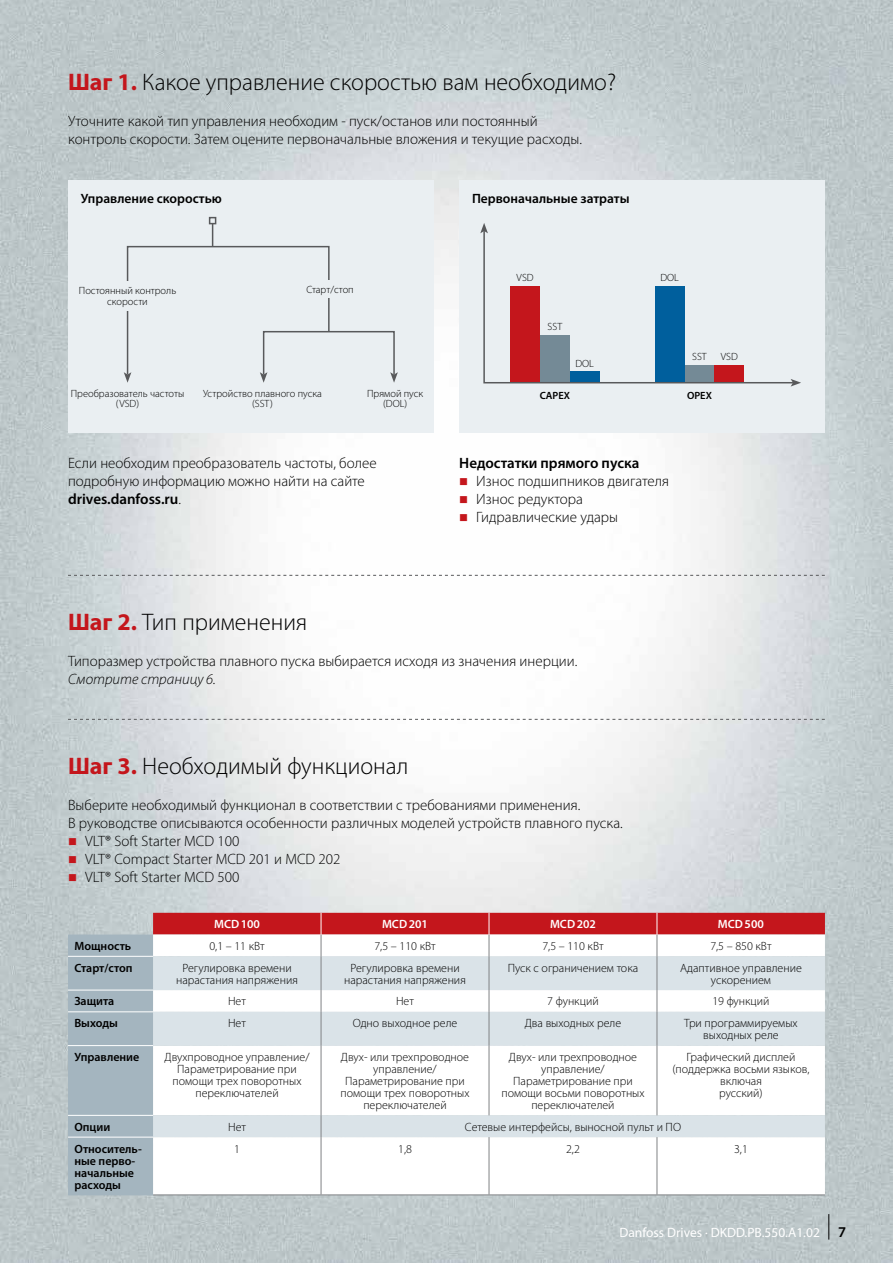
<style>
.page{position:relative;width:893px;height:1263px;background:#fff}
.page>*{position:absolute;margin:0;border:0;box-sizing:border-box;transform-origin:0 0}
.t1{font:300 24px "Myriad Pro";color:#000}
.t2{font:300 15px/18px "Myriad Pro";color:#000}
.t3{font:600 15px "Myriad Pro";color:#000}
.t4{font:italic 300 15px "Myriad Pro";color:#000}
.t5{font:600 13.5px "Myriad Pro";color:#000}
.t6{font:13.5px "Myriad Pro";color:#fff}
.t7{font:300 12px/12px "Myriad Pro";color:#000;text-align:center}
.t8{font:600 12px/12px "Myriad Pro";color:#000}
.t9{font:600 12px "Myriad Pro";color:#fff}
.t10{font:300 10.5px/10.5px "Myriad Pro";color:#000;text-align:center}
.t11{font:600 10.5px "Myriad Pro";color:#000}
.s1{font-weight:700;color:#c4161c}
.s2{font-weight:600}
.s3{color:#c4161c}
.s4{font-weight:600;font-size:15px;color:#000}
</style>
<div class="page">
<img style="left:0;top:0;width:893px;height:1263px">
<div style="left:68px;top:180px;width:366px;height:252px;background:#eaeff2"></div>
<div style="left:459px;top:180px;width:366px;height:252px;background:#eaeff2"></div>
<svg style="left:68px;top:913px;width:757px;height:281px"></svg>
<hr style="left:153px;top:1194px;width:168px;height:1px;background:#808285">
<hr style="left:321px;top:1194px;width:168px;height:1px;background:#808285">
<hr style="left:489px;top:1194px;width:168px;height:1px;background:#808285">
<hr style="left:657px;top:1194px;width:168px;height:1px;background:#808285">
<hr style="left:68px;top:1194px;width:85px;height:1px;background:#a4b5bf">
<hr style="left:68px;top:956px;width:85px;height:1px;background:#fff">
<hr style="left:68px;top:990px;width:85px;height:1px;background:#fff">
<hr style="left:68px;top:1011px;width:85px;height:1px;background:#fff">
<hr style="left:68px;top:1045px;width:85px;height:1px;background:#fff">
<hr style="left:68px;top:1115px;width:85px;height:1px;background:#fff">
<hr style="left:68px;top:1137px;width:85px;height:1px;background:#fff">
<div style="left:209px;top:217px;width:7px;height:7px;border:2px solid #58595b"></div>
<div style="left:263px;top:331px;width:132px;height:44px;border:2px solid #58595b"></div>
<svg style="left:124px;top:224px;width:206px;height:159px"></svg>
<svg style="left:390px;top:372px;width:8px;height:11px"></svg>
<svg style="left:483px;top:233px;width:308px;height:151px"></svg>
<svg style="left:480px;top:223px;width:8px;height:10px"></svg>
<svg style="left:791px;top:379px;width:10px;height:8px"></svg>
<svg style="left:68px;top:575px;width:757px;height:1px"></svg>
<svg style="left:68px;top:719px;width:757px;height:1px"></svg>
<svg style="left:828px;top:1214px;width:1px;height:25px"></svg>
<h1 class="t1" style="left:68px;top:69px;width:550px"><span class="s1">Шаг 1.</span> Какое управление скоростью вам необходимо?</h1>
<p class="t2" style="left:68px;top:112px;width:515px">Уточните какой тип управления необходим - пуск/останов или постоянный контроль скорости. Затем оцените первоначальные вложения и текущие расходы.</p>
<p class="t5" style="left:81px;top:191px;width:143px">Управление скоростью</p>
<p class="t5" style="left:472px;top:191px;width:159px">Первоначальные затраты</p>
<p class="t10" style="left:79px;top:286px;width:99px">Постоянный контроль скорости</p>
<p class="t10" style="left:306px;top:284px;width:49px">Старт/стоп</p>
<p class="t10" style="left:71px;top:388px;width:115px">Преобразователь частоты (VSD)</p>
<p class="t10" style="left:203px;top:388px;width:120px">Устройство плавного пуска (SST)</p>
<p class="t10" style="left:367px;top:388px;width:58px">Прямой пуск (DOL)</p>
<p class="t10" style="left:517px;top:273px;width:19px">VSD</p>
<p class="t10" style="left:660px;top:273px;width:20px">DOL</p>
<p class="t10" style="left:548px;top:321px;width:16px">SST</p>
<p class="t10" style="left:575px;top:358px;width:20px">DOL</p>
<p class="t10" style="left:692px;top:351px;width:16px">SST</p>
<p class="t10" style="left:721px;top:351px;width:19px">VSD</p>
<p class="t11" style="left:540px;top:390px;width:32px">CAPEX</p>
<p class="t11" style="left:687px;top:390px;width:26px">OPEX</p>
<p class="t2" style="left:68px;top:454px;width:310px">Если необходим преобразователь частоты, более подробную информацию можно найти на сайте <span class="s2">drives.danfoss.ru</span>.</p>
<p class="t3" style="left:459px;top:455px;width:182px">Недостатки прямого пуска</p>
<p class="t2" style="left:459px;top:472px;width:211px"><span class="s3">■</span> Износ подшипников двигателя</p>
<p class="t2" style="left:459px;top:490px;width:125px"><span class="s3">■</span> Износ редуктора</p>
<p class="t2" style="left:459px;top:508px;width:160px"><span class="s3">■</span> Гидравлические удары</p>
<h1 class="t1" style="left:68px;top:609px;width:241px"><span class="s1">Шаг 2.</span> Тип применения</h1>
<p class="t2" style="left:68px;top:652px;width:511px">Типоразмер устройства плавного пуска выбирается исходя из значения инерции.</p>
<p class="t4" style="left:68px;top:671px;width:149px">Смотрите страницу 6.</p>
<h1 class="t1" style="left:68px;top:753px;width:342px"><span class="s1">Шаг 3.</span> Необходимый функционал</h1>
<p class="t2" style="left:68px;top:796px;width:556px">Выберите необходимый функционал в соответствии с требованиями применения.<br>В руководстве описываются особенности различных моделей устройств плавного пуска.</p>
<p class="t2" style="left:68px;top:832px;width:173px"><span class="s3">■</span> VLT® Soft Starter MCD 100</p>
<p class="t2" style="left:68px;top:850px;width:274px"><span class="s3">■</span> VLT® Compact Starter MCD 201 и MCD 202</p>
<p class="t2" style="left:68px;top:868px;width:173px"><span class="s3">■</span> VLT® Soft Starter MCD 500</p>
<p class="t9" style="left:214px;top:917px;width:47px">MCD100</p>
<p class="t9" style="left:382px;top:917px;width:47px">MCD201</p>
<p class="t9" style="left:550px;top:917px;width:47px">MCD202</p>
<p class="t9" style="left:718px;top:917px;width:47px">MCD500</p>
<p class="t8" style="left:74px;top:940px;width:58px">Мощность</p>
<p class="t7" style="left:209px;top:940px;width:57px">0,1 – 11 кВт</p>
<p class="t7" style="left:374px;top:940px;width:63px">7,5 – 110 кВт</p>
<p class="t7" style="left:542px;top:940px;width:63px">7,5 – 110 кВт</p>
<p class="t7" style="left:710px;top:940px;width:63px">7,5 – 850 кВт</p>
<p class="t8" style="left:74px;top:962px;width:60px">Старт/стоп</p>
<p class="t7" style="left:176px;top:962px;width:123px">Регулировка времени нарастания напряжения</p>
<p class="t7" style="left:344px;top:962px;width:123px">Регулировка времени нарастания напряжения</p>
<p class="t7" style="left:508px;top:962px;width:132px">Пуск с ограничением тока</p>
<p class="t7" style="left:680px;top:962px;width:123px">Адаптивное управление ускорением</p>
<p class="t8" style="left:74px;top:995px;width:41px">Защита</p>
<p class="t7" style="left:228px;top:996px;width:19px">Нет</p>
<p class="t7" style="left:396px;top:996px;width:19px">Нет</p>
<p class="t7" style="left:547px;top:996px;width:53px">7 функций</p>
<p class="t7" style="left:712px;top:996px;width:59px">19 функций</p>
<p class="t8" style="left:74px;top:1017px;width:45px">Выходы</p>
<p class="t7" style="left:228px;top:1017px;width:19px">Нет</p>
<p class="t7" style="left:353px;top:1017px;width:106px">Одно выходное реле</p>
<p class="t7" style="left:525px;top:1017px;width:98px">Два выходных реле</p>
<p class="t7" style="left:684px;top:1017px;width:115px">Три программируемых выходных реле</p>
<p class="t8" style="left:74px;top:1051px;width:67px">Управление</p>
<p class="t7" style="left:165px;top:1051px;width:147px">Двухпроводное управление/<br>Параметрирование при помощи трех поворотных переключателей</p>
<p class="t7" style="left:341px;top:1051px;width:130px">Двух- или трехпроводное управление/<br>Параметрирование при помощи трех поворотных переключателей</p>
<p class="t7" style="left:501px;top:1051px;width:145px">Двух- или трехпроводное управление/<br>Параметрирование при помощи восьми поворотных переключателей</p>
<p class="t7" style="left:672px;top:1051px;width:139px">Графический дисплей (поддержка восьми языков, включая<br>русский)</p>
<p class="t8" style="left:74px;top:1121px;width:37px">Опции</p>
<p class="t7" style="left:228px;top:1121px;width:19px">Нет</p>
<p class="t7" style="left:465px;top:1121px;width:218px">Сетевые интерфейсы, выносной пульт и ПО</p>
<p class="t8" style="left:74px;top:1143px;width:69px">Относитель&shy;ные перво&shy;начальные расходы</p>
<p class="t7" style="left:234px;top:1143px;width:7px">1</p>
<p class="t7" style="left:398px;top:1143px;width:15px">1,8</p>
<p class="t7" style="left:566px;top:1143px;width:15px">2,2</p>
<p class="t7" style="left:734px;top:1143px;width:15px">3,1</p>
<p class="t6" style="left:619px;top:1224px;width:228px">Danfoss Drives · DKDD.PB.550.A1.02 <span class="s4">7</span></p>
</div>
